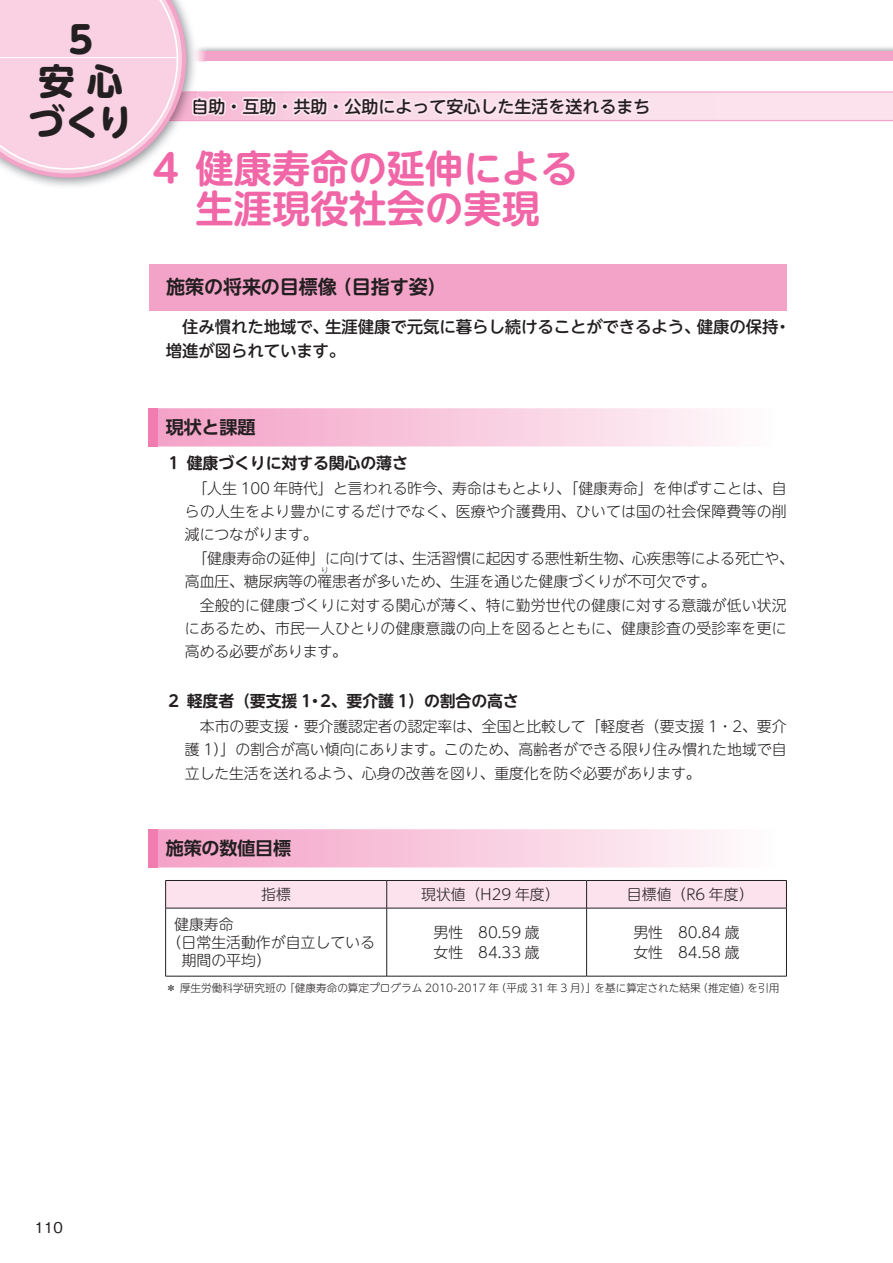
<style>
.page{position:relative;width:893px;height:1263px;background:#fff}
.page>*{position:absolute;margin:0;border:0;box-sizing:border-box;transform-origin:0 0}
.t1{font:700 38.25px/40.3px "UD Shin M Go Pr 6 N De";color:#f166a7;text-align:center;scale:1.05 1}
.t2{font:700 37.2px "UD Shin M Go Pr 6 N";color:#231f20}
.t3{font:700 36.15px/41.4px "UD Shin M Go Pr 6 N";color:#231f20}
.t4{font:700 19.2px "UD Shin M Go Pr 6 N De";letter-spacing:-.01em;color:#231f20}
.t5{font:700 18px "UD Shin Go Pr 6 N De";letter-spacing:-.01em;color:#231f20}
.t6{font:500 16.95px "UD Shin M Go Pr 6 N";color:#231f20}
.t7{font:500 16.5px/24.5px "UD Shin M Go Pr 6 N";letter-spacing:-.01em;color:#231f20}
.t8{font:700 15.9px "UD Shin M Go Pr 6 N De";letter-spacing:-.01em;color:#231f20}
.t9{font:300 14.85px/23.4px "UD Shin M Go Pr 6 N";color:#231f20;text-align:justify}
.t10{font:500 14.85px "Gothic BBB Pro";color:#231f20}
.t11{font:300 10.65px "UD Shin M Go Pr 6 N";color:#231f20}
.t12{font:300 7.5px "UD Shin M Go Pr 6 N";color:#231f20}
</style>
<div class="page">
<svg style="left:0;top:0;width:893px;height:178px"></svg>
<hr style="left:0;top:57px;width:177px;height:1px;background:#fff">
<div style="left:149px;top:264px;width:637px;height:46px;background:#f4a3c8"></div>
<svg style="left:157px;top:408px;width:568px;height:38px;background:#f8c9dd"></svg>
<svg style="left:157px;top:829px;width:568px;height:38px;background:#f8c9dd"></svg>
<svg style="left:165px;top:880px;width:622px;height:96px"></svg>
<hr style="left:165px;top:908px;width:222px;height:1px;background:#231f20">
<hr style="left:165px;top:908px;width:1px;height:68px;background:#231f20">
<hr style="left:387px;top:908px;width:200px;height:1px;background:#231f20">
<hr style="left:386px;top:908px;width:1px;height:68px;background:#231f20">
<hr style="left:587px;top:908px;width:200px;height:1px;background:#231f20">
<hr style="left:586px;top:908px;width:1px;height:68px;background:#231f20">
<hr style="left:786px;top:908px;width:1px;height:68px;background:#231f20">
<hr style="left:165px;top:976px;width:222px;height:1px;background:#231f20">
<hr style="left:387px;top:976px;width:200px;height:1px;background:#231f20">
<hr style="left:587px;top:976px;width:200px;height:1px;background:#231f20">
<div style="left:149px;top:408px;width:8px;height:38px;background:#f17cb0"></div>
<div style="left:149px;top:829px;width:8px;height:38px;background:#f17cb0"></div>
<h2 class="t2" style="left:62px;top:8px;width:39px">５</h2>
<h3 class="t3" style="left:28px;top:58px;width:106px">安 心づくり</h3>
<p class="t6" style="left:191px;top:92px;width:461px">自助・互助・共助・公助によって安心した生活を送れるまち</p>
<h1 class="t1" style="left:153px;top:145px;width:407px">4 健康寿命の延伸による生涯現役社会の実現</h1>
<p class="t4" style="left:166px;top:271px;width:282px">施策の将来の目標像（目指す姿）</p>
<p class="t7" style="left:166px;top:313px;width:626px">　住み慣れた地域で、生涯健康で元気に暮らし続けることができるよう、健康の保持・増進が図られています。</p>
<p class="t5" style="left:166px;top:413px;width:91px">現状と課題</p>
<p class="t8" style="left:166px;top:449px;width:244px">１ 健康づくりに対する関心の薄さ</p>
<p class="t9" style="left:192px;top:475px;width:596px">「人生 100 年時代」と言われる昨今、寿命はもとより、「健康寿命」を伸ばすことは、自</p>
<p class="t9" style="left:185px;top:499px;width:603px">らの人生をより豊かにするだけでなく、医療や介護費用、ひいては国の社会保障費等の削</p>
<p class="t9" style="left:185px;top:522px;width:134px">減につながります。</p>
<p class="t9" style="left:192px;top:546px;width:603px">「健康寿命の延伸」に向けては、生活習慣に起因する悪性新生物、心疾患等による死亡や、</p>
<p class="t9" style="left:185px;top:569px;width:532px">高血圧、糖尿病等の罹患者が多いため、生涯を通じた健康づくりが不可欠です。</p>
<p class="t12" style="left:321px;top:564px;width:9px">り</p>
<p class="t9" style="left:185px;top:592px;width:603px;text-indent:15px">全般的に健康づくりに対する関心が薄く、特に勤労世代の健康に対する意識が低い状況にあるため、市民一人ひとりの健康意識の向上を図るとともに、健康診査の受診率を更に高める必要があります。</p>
<p class="t8" style="left:166px;top:687px;width:355px">２ 軽度者（要支援 1・2、要介護 1）の割合の高さ</p>
<p class="t9" style="left:185px;top:714px;width:603px;text-indent:15px">本市の要支援・要介護認定者の認定率は、全国と比較して「軽度者（要支援 1・2、要介護 1）」の割合が高い傾向にあります。このため、高齢者ができる限り住み慣れた地域で自立した生活を送れるよう、心身の改善を図り、重度化を防ぐ必要があります。</p>
<p class="t5" style="left:166px;top:834px;width:127px">施策の数値目標</p>
<p class="t9" style="left:261px;top:882px;width:31px">指標</p>
<p class="t9" style="left:421px;top:882px;width:140px">現状値（H29 年度）</p>
<p class="t9" style="left:627px;top:882px;width:128px">目標値（R6 年度）</p>
<p class="t9" style="left:174px;top:911px;width:61px">健康寿命</p>
<p class="t9" style="left:167px;top:930px;width:210px">（日常生活動作が自立している</p>
<p class="t9" style="left:182px;top:948px;width:91px">期間の平均）</p>
<p class="t9" style="left:434px;top:921px;width:108px;line-height:20.2px">男性　80.59 歳女性　84.33 歳</p>
<p class="t9" style="left:633px;top:921px;width:108px;line-height:20.2px">男性　80.84 歳女性　84.58 歳</p>
<p class="t11" style="left:166px;top:979px;width:615px">＊ 厚生労働科学研究班の「健康寿命の算定プログラム 2010-2017 年（平成 31 年 3 月）」を基に算定された結果（推定値）を引用</p>
<p class="t10" style="left:35px;top:1215px;width:30px">110</p>
</div>
